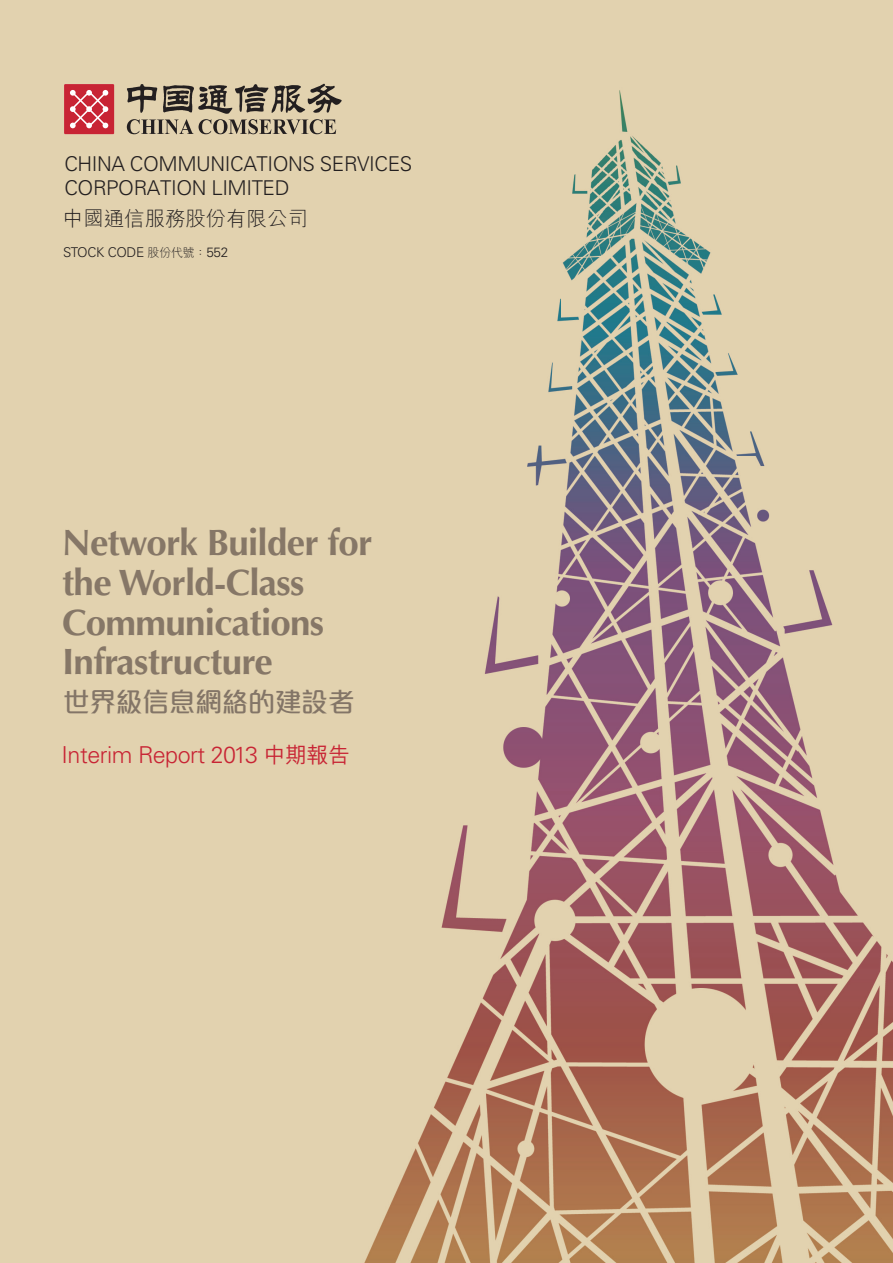
<style>
.page{position:relative;width:893px;height:1263px;background:#fff}
.page>*{position:absolute;margin:0;border:0;box-sizing:border-box;transform-origin:0 0}
.t1{font:700 36.75px/39.8px "Optima LT Std";letter-spacing:-.02em;color:#867767}
.t2{font:500 27px "M Elle HK";letter-spacing:-.02em;color:#837567}
.t3{font:300 23.25px "Univers LT Std";letter-spacing:-.02em;color:#c82434}
.t4{font:300 20.4px/24.5px "Univers LT Std";letter-spacing:-.02em;color:#231f20}
.t5{font:300 20.4px "M Hei HK";color:#231f20}
.t6{font:300 13.5px "Univers LT Std";letter-spacing:-.02em;color:#231f20}
.s1{font-family:"M Hei HK";font-size:12px}
.s2{font-family:"M Hei HK";font-weight:500;font-size:21.9px}
</style>
<div class="page">
<img style="left:11px;top:0;width:882px;height:1263px">
<div style="left:0;top:0;width:11px;height:1263px;background:#e2d2af"></div>
<svg style="left:127px;top:84px;width:215px;height:50px;background:#a0947e"></svg>
<svg style="left:64px;top:84px;width:50px;height:50px;background:#d14b58"></svg>
<p class="t4" style="left:64px;top:152px;width:349px">CHINA COMMUNICATIONS SERVICES<br>CORPORATION LIMITED</p>
<p class="t5" style="left:63px;top:208px;width:246px">中國通信服務股份有限公司</p>
<p class="t6" style="left:63px;top:244px;width:167px">STOCK CODE <span class="s1">股份代號：</span>552</p>
<p class="t1" style="left:62px;top:523px;width:312px">Network Builder for the World-Class<br>Communications<br>Infrastructure</p>
<p class="t2" style="left:63px;top:688px;width:293px">世界級信息網絡的建設者</p>
<p class="t3" style="left:62px;top:741px;width:290px">Interim Report 2013 <span class="s2">中期報告</span></p>
</div>
